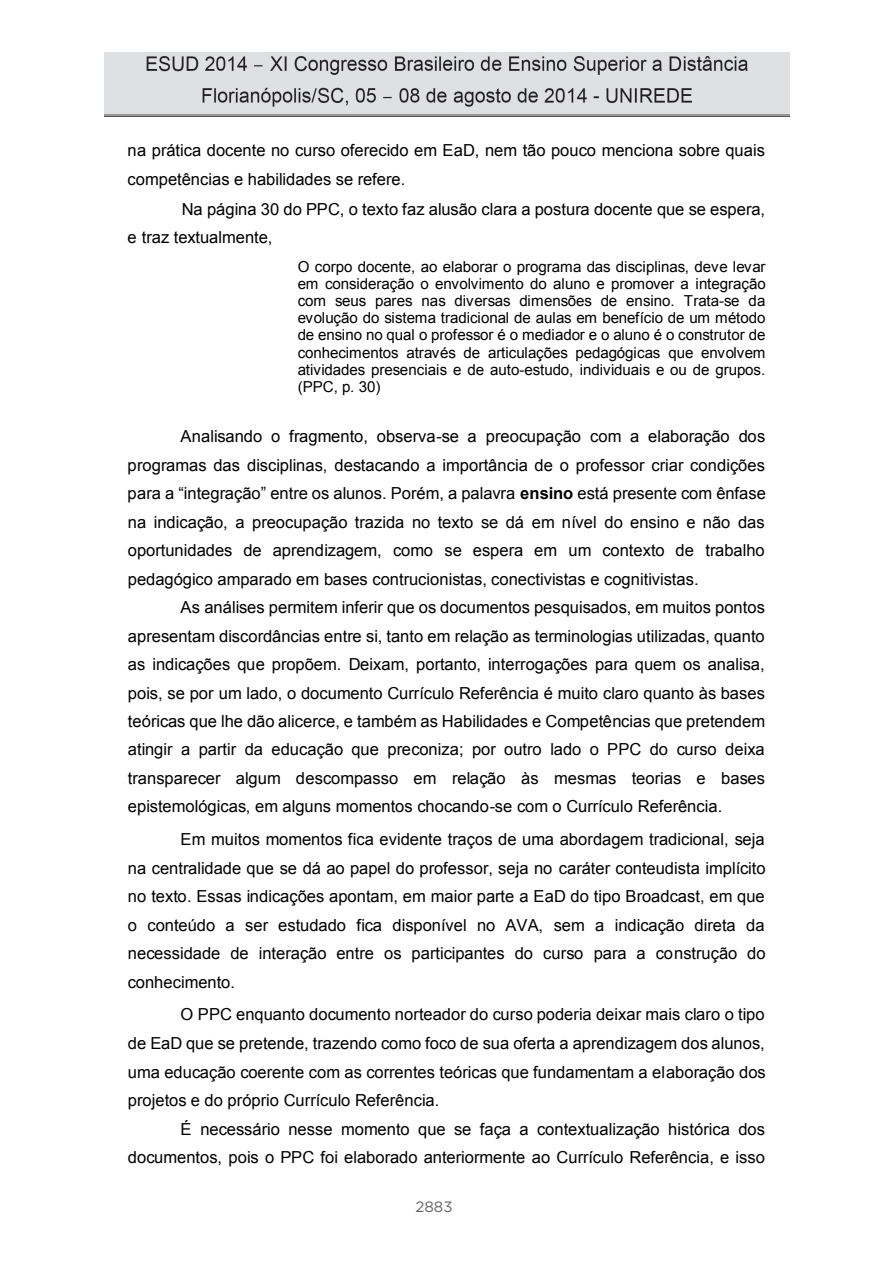
<style>
.page{position:relative;width:893px;height:1263px;background:#fff}
.page>*{position:absolute;margin:0;border:0;box-sizing:border-box;transform-origin:0 0}
.t1{font:16.5px/28.5px "Arial";color:#000;text-align:justify}
.t2{font:16.5px "Arial";color:#000}
.t3{font:15.15px/17.2px "Arial";letter-spacing:-.01em;color:#000;text-align:justify}
.t4{font:15px "Gotham";color:#636366}
.s1{font-weight:700}
.s2{font-style:inherit}
</style>
<div class="page">
<img style="left:105px;top:53px;width:685px;height:63px">
<p class="t1" style="left:128px;top:136px;width:639px">na prática docente no curso oferecido em EaD, nem tão pouco menciona sobre quais</p>
<p class="t1" style="left:128px;top:165px;width:279px">competências e habilidades se refere.</p>
<p class="t1" style="left:182px;top:195px;width:585px">Na página 30 do PPC, o texto faz alusão clara a postura docente que se espera,</p>
<p class="t1" style="left:128px;top:223px;width:146px">e traz textualmente,</p>
<p class="t3" style="left:298px;top:258px;width:470px">O corpo docente, ao elaborar o programa das disciplinas, deve levar em consideração o envolvimento do aluno e promover a integração com seus pares nas diversas dimensões de ensino. Trata-se da evolução do sistema tradicional de aulas em benefício de um método de ensino no qual o professor é o mediador e o aluno é o construtor de conhecimentos através de articulações pedagógicas que envolvem atividades presenciais e de auto-estudo, individuais e ou de grupos. (PPC, p. 30)</p>
<p class="t1" style="left:181px;top:422px;width:586px">Analisando o fragmento, observa-se a preocupação com a elaboração dos</p>
<p class="t1" style="left:128px;top:451px;width:639px">programas das disciplinas, destacando a importância de o professor criar condições</p>
<p class="t2" style="left:128px;top:482px;width:640px">para a “integração” entre os alunos. Porém, a palavra <span class="s1">ensino</span> <span class="s2">está presente com ênfase</span></p>
<p class="t1" style="left:128px;top:508px;width:639px">na indicação, a preocupação trazida no texto se dá em nível do ensino e não das</p>
<p class="t1" style="left:128px;top:536px;width:638px">oportunidades de aprendizagem, como se espera em um contexto de trabalho</p>
<p class="t1" style="left:128px;top:565px;width:572px">pedagógico amparado em bases contrucionistas, conectivistas e cognitivistas.</p>
<p class="t1" style="left:181px;top:593px;width:586px">As análises permitem inferir que os documentos pesquisados, em muitos pontos</p>
<p class="t1" style="left:128px;top:622px;width:638px">apresentam discordâncias entre si, tanto em relação as terminologias utilizadas, quanto</p>
<p class="t1" style="left:128px;top:650px;width:638px">as indicações que propõem. Deixam, portanto, interrogações para quem os analisa,</p>
<p class="t1" style="left:128px;top:679px;width:639px">pois, se por um lado, o documento Currículo Referência é muito claro quanto às bases</p>
<p class="t1" style="left:128px;top:707px;width:639px">teóricas que lhe dão alicerce, e também as Habilidades e Competências que pretendem</p>
<p class="t1" style="left:128px;top:735px;width:638px">atingir a partir da educação que preconiza; por outro lado o PPC do curso deixa</p>
<p class="t1" style="left:128px;top:764px;width:639px">transparecer algum descompasso em relação às mesmas teorias e bases</p>
<p class="t1" style="left:128px;top:792px;width:596px">epistemológicas, em alguns momentos chocando-se com o Currículo Referência.</p>
<p class="t1" style="left:128px;top:825px;width:640px;text-indent:53px">Em muitos momentos fica evidente traços de uma abordagem tradicional, seja na centralidade que se dá ao papel do professor, seja no caráter conteudista implícito no texto. Essas indicações apontam, em maior parte a EaD do tipo Broadcast, em que o conteúdo a ser estudado fica disponível no AVA, sem a indicação direta da necessidade de interação entre os participantes do curso para a construção do conhecimento.</p>
<p class="t1" style="left:181px;top:1000px;width:586px">O PPC enquanto documento norteador do curso poderia deixar mais claro o tipo</p>
<p class="t1" style="left:128px;top:1029px;width:638px">de EaD que se pretende, trazendo como foco de sua oferta a aprendizagem dos alunos,</p>
<p class="t1" style="left:128px;top:1058px;width:640px">uma educação coerente com as correntes teóricas que fundamentam a elaboração dos</p>
<p class="t1" style="left:128px;top:1086px;width:313px">projetos e do próprio Currículo Referência.</p>
<p class="t1" style="left:181px;top:1115px;width:586px">É necessário nesse momento que se faça a contextualização histórica dos</p>
<p class="t1" style="left:128px;top:1143px;width:639px">documentos, pois o PPC foi elaborado anteriormente ao Currículo Referência, e isso</p>
<p class="t4" style="left:415px;top:1197px;width:39px">2883</p>
</div>
